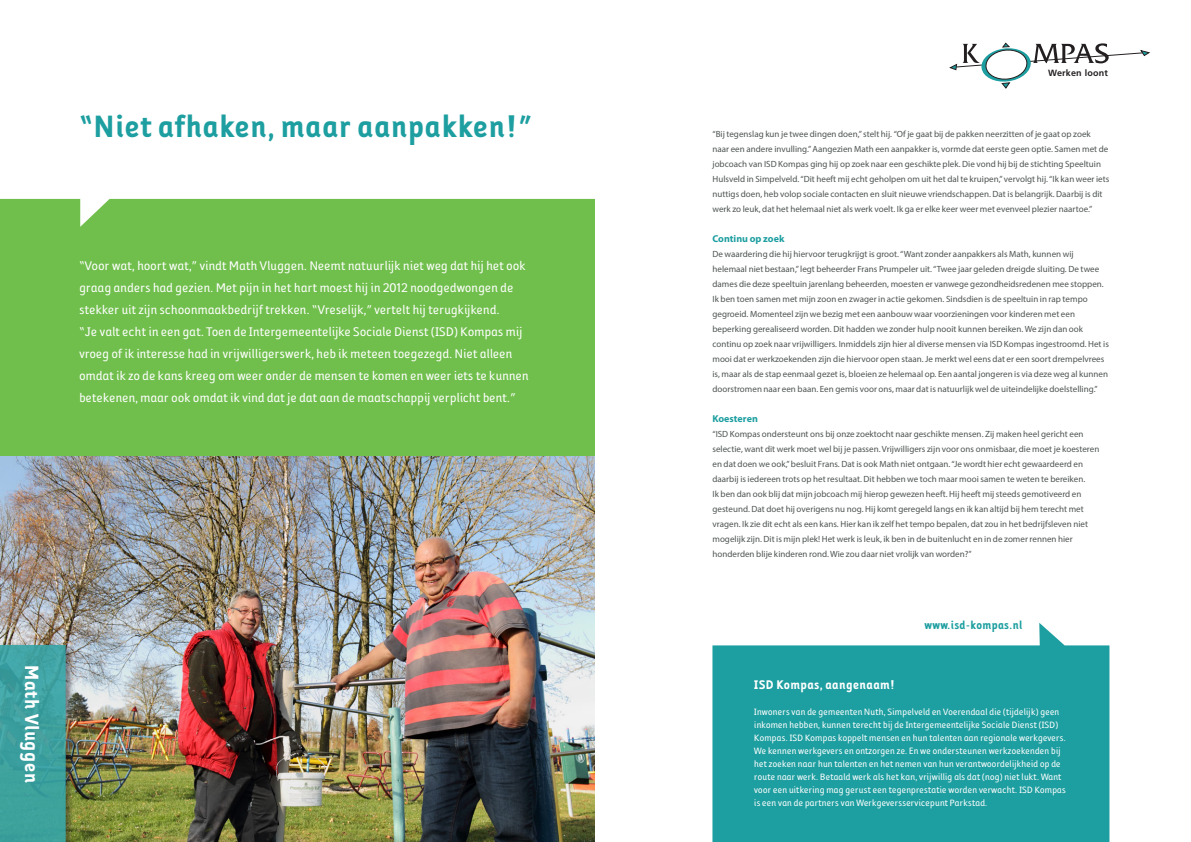
<style>
.page{position:relative;width:1191px;height:842px;background:#fff}
.page>*{position:absolute;margin:0;border:0;box-sizing:border-box;transform-origin:0 0}
.plat{font:700 32px "Folder";color:#1d9ea0}
.intro{font:700 20px "Folder";color:#fff}
.plat-2{font:13px/22px "Folder";letter-spacing:.005em;color:#fff}
.praktijkverhaal{font:700 13px "Folder";letter-spacing:.005em;color:#fff}
.praktijkverhaal-2{font:700 12px "Folder";color:#1d9ea0}
.tussenkop{font:700 10px "Myriad Pro";letter-spacing:.005em;color:#1d9ea0}
.praktijkverhaal-3{font:9.5px/13px "Folder";letter-spacing:.005em;color:#fff}
.plat-3{font:9px/15px "Myriad Pro";letter-spacing:.005em;color:#4d5451}
.t1{font:700 9px "Frutiger";letter-spacing:.02em;color:#231f20}
</style>
<div class="page">
<svg style="left:712px;top:623px;width:397px;height:219px;background:#33a7a9"></svg>
<div style="left:0;top:166px;width:595px;height:404px;background:#70bf4c"></div>
<img style="left:0;top:456px;width:595px;height:386px">
<svg style="left:0;top:166px;width:595px;height:61px;fill:#fff"></svg>
<svg style="left:949px;top:42px;width:201px;height:47px"></svg>
<div style="left:0;top:644px;width:75px;height:198px;background:#231f20;opacity:.5"></div>
<svg style="left:0;top:645px;width:66px;height:197px;background:#3da19e"></svg>
<p class="plat" style="left:79px;top:108px;width:455px">“Niet afhaken, maar aanpakken!”</p>
<p class="plat-2" style="left:79px;top:255px;width:451px">“Voor wat, hoort wat,” vindt Math Vluggen. Neemt natuurlijk niet weg dat hij het ook graag anders had gezien. Met pijn in het hart moest hij in 2012 noodgedwongen de stekker uit zijn schoonmaakbedrijf trekken. “Vreselijk,” vertelt hij terugkijkend.<br>“Je valt echt in een gat. Toen de Intergemeentelijke Sociale Dienst (ISD) Kompas mij vroeg of ik interesse had in vrijwilligerswerk, heb ik meteen toegezegd. Niet alleen omdat ik zo de kans kreeg om weer onder de mensen te komen en weer iets te kunnen betekenen, maar ook omdat ik vind dat je dat aan de maatschappij verplicht bent.”</p>
<p class="intro" style="left:43px;top:665px;width:120px;rotate:90deg">Math Vluggen</p>
<p class="t1" style="left:1048px;top:67px;width:61px">Werken loont</p>
<p class="plat-3" style="left:712px;top:126px;width:398px">“Bij tegenslag kun je twee dingen doen,” stelt hij. “Of je gaat bij de pakken neerzitten of je gaat op zoek naar een andere invulling.” Aangezien Math een aanpakker is, vormde dat eerste geen optie. Samen met de jobcoach van ISD Kompas ging hij op zoek naar een geschikte plek. Die vond hij bij de stichting Speeltuin Hulsveld in Simpelveld. “Dit heeft mij echt geholpen om uit het dal te kruipen,” vervolgt hij. “Ik kan weer iets nuttigs doen, heb volop sociale contacten en sluit nieuwe vriendschappen. Dat is belangrijk. Daarbij is dit werk zo leuk, dat het helemaal niet als werk voelt. Ik ga er elke keer weer met evenveel plezier naartoe.”</p>
<p class="tussenkop" style="left:712px;top:232px;width:73px">Continu op zoek</p>
<p class="plat-3" style="left:712px;top:246px;width:398px">De waardering die hij hiervoor terugkrijgt is groot. “Want zonder aanpakkers als Math, kunnen wij helemaal niet bestaan,” legt beheerder Frans Prumpeler uit. “Twee jaar geleden dreigde sluiting. De twee dames die deze speeltuin jarenlang beheerden, moesten er vanwege gezondheidsredenen mee stoppen.<br>Ik ben toen samen met mijn zoon en zwager in actie gekomen. Sindsdien is de speeltuin in rap tempo gegroeid. Momenteel zijn we bezig met een aanbouw waar voorzieningen voor kinderen met een beperking gerealiseerd worden. Dit hadden we zonder hulp nooit kunnen bereiken. We zijn dan ook continu op zoek naar vrijwilligers. Inmiddels zijn hier al diverse mensen via ISD Kompas ingestroomd. Het is mooi dat er werkzoekenden zijn die hiervoor open staan. Je merkt wel eens dat er een soort drempelvrees is, maar als de stap eenmaal gezet is, bloeien ze helemaal op. Een aantal jongeren is via deze weg al kunnen doorstromen naar een baan. Een gemis voor ons, maar dat is natuurlijk wel de uiteindelijke doelstelling.”</p>
<p class="tussenkop" style="left:712px;top:412px;width:47px">Koesteren</p>
<p class="plat-3" style="left:712px;top:426px;width:388px">“ISD Kompas ondersteunt ons bij onze zoektocht naar geschikte mensen. Zij maken heel gericht een selectie, want dit werk moet wel bij je passen. Vrijwilligers zijn voor ons onmisbaar, die moet je koesteren en dat doen we ook,” besluit Frans. Dat is ook Math niet ontgaan. “Je wordt hier echt gewaardeerd en daarbij is iedereen trots op het resultaat. Dit hebben we toch maar mooi samen te weten te bereiken.<br>Ik ben dan ook blij dat mijn jobcoach mij hierop gewezen heeft. Hij heeft mij steeds gemotiveerd en gesteund. Dat doet hij overigens nu nog. Hij komt geregeld langs en ik kan altijd bij hem terecht met vragen. Ik zie dit echt als een kans. Hier kan ik zelf het tempo bepalen, dat zou in het bedrijfsleven niet mogelijk zijn. Dit is mijn plek! Het werk is leuk, ik ben in de buitenlucht en in de zomer rennen hier honderden blije kinderen rond. Wie zou daar niet vrolijk van worden?”</p>
<p class="praktijkverhaal-2" style="left:924px;top:618px;width:100px">www.isd-kompas.nl</p>
<p class="praktijkverhaal" style="left:754px;top:677px;width:143px">ISD Kompas, aangenaam!</p>
<p class="praktijkverhaal-3" style="left:754px;top:705px;width:313px">Inwoners van de gemeenten Nuth, Simpelveld en Voerendaal die (tijdelijk) geen inkomen hebben, kunnen terecht bij de Intergemeentelijke Sociale Dienst (ISD)<br>Kompas. ISD Kompas koppelt mensen en hun talenten aan regionale werkgevers.<br>We kennen werkgevers en ontzorgen ze. En we ondersteunen werkzoekenden bij het zoeken naar hun talenten en het nemen van hun verantwoordelijkheid op de route naar werk. Betaald werk als het kan, vrijwillig als dat (nog) niet lukt. Want voor een uitkering mag gerust een tegenprestatie worden verwacht. ISD Kompas is een van de partners van Werkgeversservicepunt Parkstad.</p>
</div>
